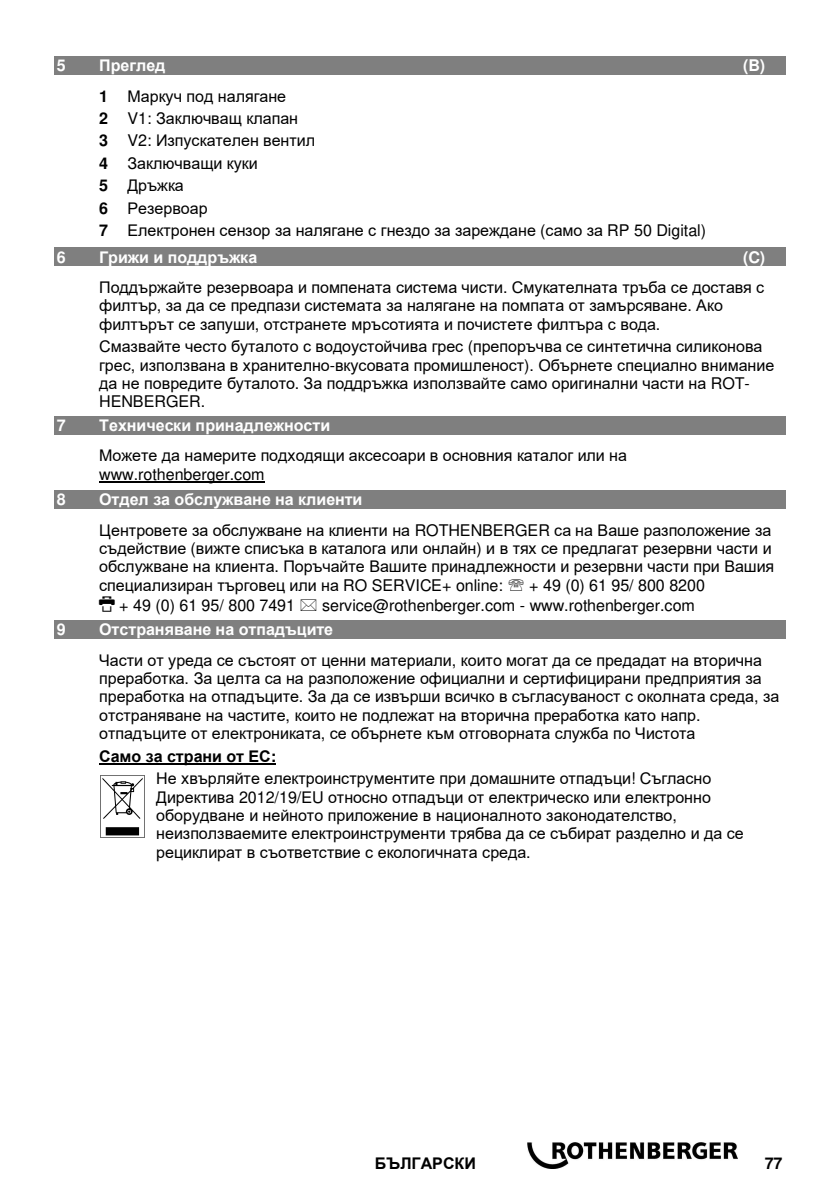
<style>
.page{position:relative;width:840px;height:1190px;background:#fff}
.page>*{position:absolute;margin:0;border:0;box-sizing:border-box;transform-origin:0 0}
.t1{font:16px/18.4px "Arial";letter-spacing:-.005em;color:#000}
.t2{font:16px "Helvetica";letter-spacing:-.005em;color:#000}
.t3{font:700 16px "Arial";color:#fff}
.t4{font:700 16px "Helvetica";color:#fff}
.t5{font:700 16px "Arial";color:#000}
.t6{font:700 16px "Helvetica";color:#000}
.s1{font-family:"Helvetica";font-weight:700}
.s2{font-family:"Helvetica"}
.s3{font-weight:700;color:#fff}
.s4{font-weight:700}
</style>
<div class="page">
<img style="left:527px;top:1142px;width:210px;height:26px">
<div style="left:54px;top:56px;width:731px;height:19px;background:#7f7f7f"></div>
<div style="left:54px;top:248px;width:731px;height:18px;background:#7f7f7f"></div>
<div style="left:54px;top:416px;width:731px;height:19px;background:#7f7f7f"></div>
<hr style="left:99px;top:482px;width:166px;height:1px;background:#000">
<div style="left:54px;top:490px;width:731px;height:19px;background:#7f7f7f"></div>
<div style="left:54px;top:620px;width:731px;height:19px;background:#7f7f7f"></div>
<hr style="left:99px;top:763px;width:177px;height:2px;background:#000">
<img style="left:100px;top:775px;width:45px;height:63px">
<p class="t4" style="left:57px;top:59px;width:10px">5</p>
<p class="t3" style="left:99px;top:60px;width:68px">Преглед</p>
<p class="t4" style="left:743px;top:59px;width:24px">(B)</p>
<p class="t1" style="left:99px;top:86px;width:609px;line-height:22.4px"><span class="s1">1</span> Маркуч под налягане<br><span class="s1">2</span> <span class="s2">V1:</span> Заключващ клапан<br><span class="s1">3</span> <span class="s2">V2:</span> Изпускателен вентил<br><span class="s1">4</span> Заключващи куки<br><span class="s1">5</span> Дръжка<br><span class="s1">6</span> Резервоар<br><span class="s1">7</span> Електронен сензор за налягане с гнездо за зареждане <span class="s2">(</span>само за <span class="s2">RP 50 Digital)</span></p>
<p class="t4" style="left:57px;top:251px;width:10px">6</p>
<p class="t3" style="left:99px;top:251px;width:160px">Грижи и поддръжка</p>
<p class="t4" style="left:743px;top:251px;width:24px">(C)</p>
<p class="t1" style="left:99px;top:280px;width:667px">Поддържайте резервоара и помпената система чисти<span class="s2">.</span> Смукателната тръба се доставя с филтър<span class="s2">,</span> за да се предпази системата за налягане на помпата от замърсяване<span class="s2">.</span> Ако филтърът се запуши<span class="s2">,</span> отстранете мръсотията и почистете филтъра с вода<span class="s2">.</span></p>
<p class="t1" style="left:99px;top:339px;width:677px">Смазвайте често буталото с водоустойчива грес <span class="s2">(</span>препоръчва се синтетична силиконова грес<span class="s2">,</span> използвана в хранително<span class="s2">-</span>вкусовата промишленост<span class="s2">).</span> Обърнете специално внимание да не повредите буталото<span class="s2">.</span> За поддръжка използвайте само оригинални части на <span class="s2">ROT-</span></p>
<p class="t2" style="left:99px;top:392px;width:107px">HENBERGER.</p>
<p class="t4" style="left:57px;top:419px;width:10px">7</p>
<p class="t3" style="left:99px;top:420px;width:233px">Технически принадлежности</p>
<p class="t1" style="left:99px;top:448px;width:529px">Можете да намерите подходящи аксесоари в основния каталог или на</p>
<p class="t2" style="left:99px;top:465px;width:167px">www.rothenberger.com</p>
<p class="t4" style="left:57px;top:493px;width:10px">8</p>
<p class="t1" style="left:99px;top:486px;width:674px;line-height:30.4px"><span class="s3">Отдел за обслужване на клиенти<br></span>Центровете за обслужване на клиенти на <span class="s2">ROTHENBERGER</span> са на Ваше разположение за</p>
<p class="t1" style="left:99px;top:540px;width:677px">съдействие <span class="s2">(</span>вижте списъка в каталога или онлайн<span class="s2">)</span> и в тях се предлагат резервни части и обслужване на клиента<span class="s2">.</span> Поръчайте Вашите принадлежности и резервни части при Вашия специализиран търговец или на <span class="s2">RO SERVICE+ online:</span></p>
<p class="t2" style="left:529px;top:576px;width:177px">+ 49 (0) 61 95/ 800 8200</p>
<p class="t2" style="left:119px;top:596px;width:177px">+ 49 (0) 61 95/ 800 7491</p>
<p class="t2" style="left:322px;top:596px;width:374px">service@rothenberger.com - www.rothenberger.com</p>
<p class="t4" style="left:57px;top:624px;width:10px">9</p>
<p class="t1" style="left:99px;top:616px;width:664px;line-height:30.2px"><span class="s3">Отстраняване на отпадъците<br></span>Части от уреда се състоят от ценни материали<span class="s2">,</span> които могат да се предадат на вторична</p>
<p class="t1" style="left:99px;top:671px;width:682px">преработка<span class="s2">.</span> За целта са на разположение официални и сертифицирани предприятия за преработка на отпадъците<span class="s2">.</span> За да се извърши всичко в съгласуваност с околната среда<span class="s2">,</span> за отстраняване на частите<span class="s2">,</span> които не подлежат на вторична преработка като напр<span class="s2">. </span>отпадъците от електрониката<span class="s2">,</span> се обърнете към отговорната служба по Чистота</p>
<p class="t1" style="left:156px;top:746px;width:557px;line-height:22.4px;text-indent:-57px"><span class="s4">Само за страни от ЕС</span><span class="s1">:<br></span>Не хвърляйте електроинструментите при домашните отпадъци<span class="s2">!</span> Съгласно</p>
<p class="t1" style="left:156px;top:789px;width:589px">Директива <span class="s2">2012/19/</span>Е<span class="s2">U</span> относно отпадъци от електрическо или електронно оборудване и нейното приложение в националното законодателство<span class="s2">, </span>неизползваемите електроинструменти трябва да се събират разделно и да се рециклират в съответствие с екологичната среда<span class="s2">.</span></p>
<p class="t5" style="left:375px;top:1158px;width:103px">БЪЛГАРСКИ</p>
<p class="t6" style="left:765px;top:1158px;width:19px">77</p>
</div>
